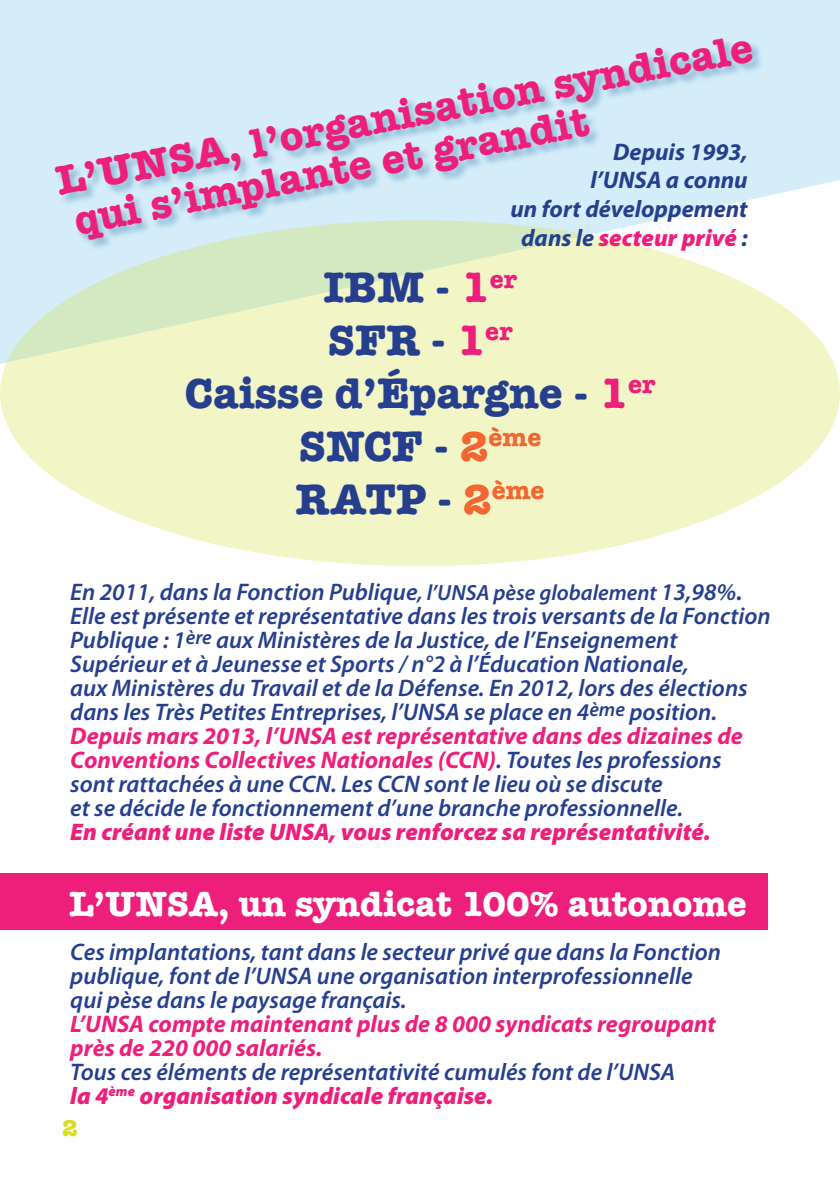
<style>
.page{position:relative;width:840px;height:1191px;background:#fff}
.page>*{position:absolute;margin:0;border:0;box-sizing:border-box;transform-origin:0 0}
.t1{font:700 44px "American Typewriter";color:#253f8e}
.t2{font:700 42px "American Typewriter";color:#ee1e7b}
.t3{font:700 36px "American Typewriter";color:#fff}
.t4{font:italic 600 24px/24px "Myriad Pro";color:#253f8e}
.t5{font:italic 700 24px/24px "Myriad Pro";color:#ee1e7b}
.t6{font:italic 900 24px "Myriad Pro";color:#ee1e7b}
.t7{font:italic 700 24px "Myriad Pro";color:#253f8e}
.t8{font:700 24px "American Typewriter";color:#d6df21}
.s1{font-weight:700;color:#253f8e}
.s2{color:#ee1e7b}
.s3{color:#f26631}
.s4{font-size:22px}
.s5{font-size:26px}
.s6{font-weight:600;color:#253f8e}
</style>
<div class="page">
<hr style="left:839px;top:795px;width:1px;height:86px;background:#fbb03f">
<svg style="left:0;top:0;width:839px;height:368px;fill:#d4edf9"></svg>
<div style="left:0;top:873px;width:767px;height:57px;background:#ee1e7b"></div>
<svg style="left:0;top:220px;width:839px;height:346px;background:#eff3c5"></svg>
<div style="left:55px;top:38px;width:708px;height:213px;background:#7daece;opacity:.75"></div>
<p class="t2" style="left:49px;top:146px;width:710px;rotate:-11deg">L’UNSA, l’organisation syndicale</p>
<p class="t2" style="left:68px;top:185px;width:524px;rotate:-11deg">qui s’implante et grandit</p>
<p class="t7" style="left:612px;top:138px;width:136px">Depuis 1993,</p>
<p class="t7" style="left:590px;top:167px;width:159px">l’UNSA a connu</p>
<p class="t7" style="left:510px;top:196px;width:239px">un fort développement</p>
<p class="t6" style="left:521px;top:224px;width:228px"><span class="s1">dans le</span> secteur privé <span class="s1">:</span></p>
<p class="t1" style="left:323px;top:249px;width:195px">IBM - <span class="s2">1</span><sup>er</sup></p>
<p class="t1" style="left:327px;top:302px;width:186px">SFR - <span class="s2">1</span><sup>er</sup></p>
<p class="t1" style="left:185px;top:355px;width:471px">Caisse d’Épargne - <span class="s2">1</span><sup>er</sup></p>
<p class="t1" style="left:298px;top:408px;width:244px">SNCF - <span class="s3">2</span><sup>ème</sup></p>
<p class="t1" style="left:295px;top:461px;width:250px">RATP - <span class="s3">2</span><sup>ème</sup></p>
<p class="t4" style="left:70px;top:581px;width:701px">En 2011, dans la Fonction Publique<span class="s4">, l’UNSA pèse globalement</span> 13,98%<span class="s5">.<br></span>Elle est présente et représentative dans les trois versants de la Fonction<br>Publique : 1<sup>ère</sup> aux Ministères de la Justice, de l’Enseignement</p>
<p class="t4" style="left:70px;top:653px;width:619px">Supérieur et à Jeunesse et Sports / n°2 à l’Éducation Nationale,</p>
<p class="t4" style="left:70px;top:677px;width:678px">aux Ministères du Travail et de la Défense. En 2012, lors des élections dans les Très Petites Entreprises, l’UNSA se place en 4<sup>ème</sup> position.</p>
<p class="t5" style="left:70px;top:724px;width:673px">Depuis mars 2013, l’UNSA est représentative dans des dizaines de<br>Conventions Collectives Nationales (CCN)<span class="s6">. Toutes les professions</span></p>
<p class="t4" style="left:70px;top:773px;width:593px">sont rattachées à une CCN. Les CCN sont le lieu où se discute</p>
<p class="t4" style="left:70px;top:797px;width:614px">et se décide le fonctionnement d’une branche professionnelle.</p>
<p class="t6" style="left:70px;top:819px;width:641px">En créant une liste UNSA, vous renforcez sa représentativité.</p>
<p class="t3" style="left:69px;top:872px;width:679px">L’UNSA, un syndicat 100% autonome</p>
<p class="t4" style="left:70px;top:940px;width:652px">Ces implantations, tant dans le secteur privé que dans la Fonction publique, font de l’UNSA une organisation interprofessionnelle</p>
<p class="t4" style="left:70px;top:988px;width:337px">qui pèse dans le paysage français.</p>
<p class="t5" style="left:70px;top:1012px;width:647px">L’UNSA compte maintenant plus de 8 000 syndicats regroupant</p>
<p class="t5" style="left:70px;top:1036px;width:253px">près de 220 000 salariés.</p>
<p class="t4" style="left:70px;top:1060px;width:606px">Tous ces éléments de représentativité cumulés font de l’UNSA</p>
<p class="t6" style="left:70px;top:1082px;width:424px">la 4<sup>ème</sup> organisation syndicale française.</p>
<p class="t8" style="left:62px;top:1106px;width:17px">2</p>
</div>
